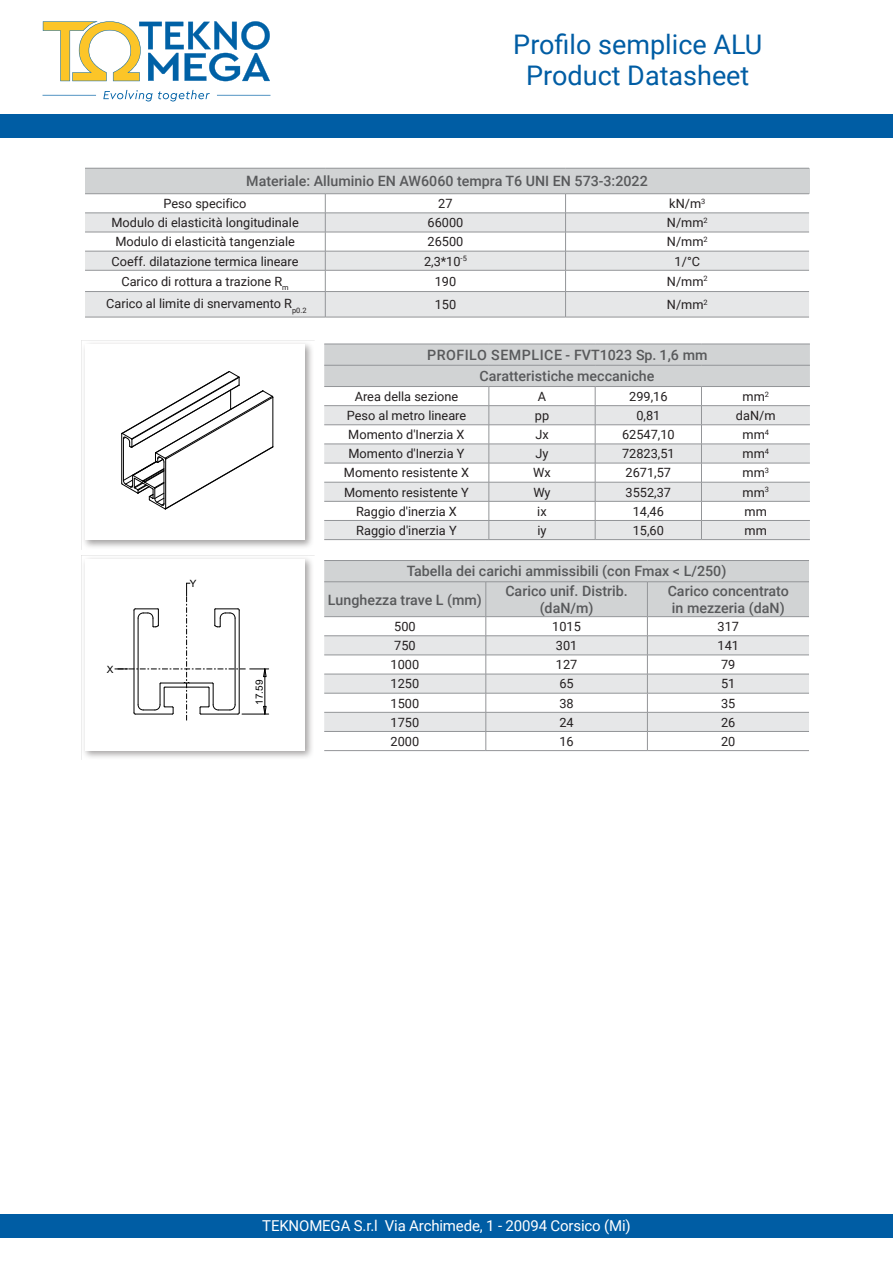
<style>
.page{position:relative;width:893px;height:1263px;background:#fff}
.page>*{position:absolute;margin:0;border:0;box-sizing:border-box;transform-origin:0 0}
.t1{font:27px "Roboto";color:#005da4}
.t2{font:15px "Roboto";letter-spacing:-.01em;color:#fff}
.t3{font:500 14.25px "Roboto";color:#58595b}
.t4{font:500 14.25px "Roboto";letter-spacing:.035em;color:#58595b}
.t5{font:12.75px "Roboto";color:#231f20}
.t6{font:10.05px "Arial";color:#000}
.t7{font:7.5px "Roboto";color:#231f20}
</style>
<div class="page">
<div style="left:0;top:1214px;width:893px;height:23px;background:#005da4"></div>
<div style="left:0;top:115px;width:893px;height:23px;background:#005da4"></div>
<svg style="left:43px;top:21px;width:227px;height:60px"></svg>
<svg style="left:103px;top:90px;width:107px;height:11px"></svg>
<hr style="left:217px;top:95px;width:53px;height:1px;background:#0061a6">
<hr style="left:43px;top:95px;width:53px;height:1px;background:#0061a6">
<div style="left:85px;top:168px;width:724px;height:26px;background:#d1d3d4"></div>
<hr style="left:85px;top:317px;width:240px;height:1px;background:#939598">
<hr style="left:325px;top:317px;width:241px;height:1px;background:#939598">
<hr style="left:566px;top:317px;width:243px;height:1px;background:#939598">
<hr style="left:85px;top:168px;width:240px;height:1px;background:#939598">
<hr style="left:325px;top:168px;width:241px;height:1px;background:#939598">
<hr style="left:566px;top:168px;width:243px;height:1px;background:#939598">
<hr style="left:85px;top:193px;width:240px;height:1px;background:#939598">
<hr style="left:325px;top:193px;width:241px;height:1px;background:#939598">
<hr style="left:566px;top:193px;width:243px;height:1px;background:#939598">
<svg style="left:85px;top:194px;width:724px;height:123px"></svg>
<img style="left:82px;top:555px;width:232px;height:203px">
<div style="left:85px;top:559px;width:220px;height:191px;background:#fff"></div>
<svg style="left:115px;top:583px;width:154px;height:137px"></svg>
<hr style="left:324px;top:750px;width:162px;height:1px;background:#939598">
<hr style="left:486px;top:750px;width:161px;height:1px;background:#939598">
<hr style="left:647px;top:750px;width:162px;height:1px;background:#939598">
<svg style="left:324px;top:560px;width:485px;height:190px"></svg>
<img style="left:82px;top:340px;width:232px;height:207px">
<div style="left:85px;top:344px;width:220px;height:196px;background:#fff"></div>
<svg style="left:121px;top:371px;width:153px;height:139px"></svg>
<hr style="left:324px;top:539px;width:165px;height:1px;background:#939598">
<hr style="left:489px;top:539px;width:106px;height:1px;background:#939598">
<hr style="left:595px;top:539px;width:106px;height:1px;background:#939598">
<hr style="left:701px;top:539px;width:109px;height:1px;background:#939598">
<svg style="left:324px;top:344px;width:486px;height:195px"></svg>
<p class="t1" style="left:513px;top:34px;width:251px">Profilo semplice ALU</p>
<p class="t1" style="left:526px;top:65px;width:225px">Product Datasheet</p>
<p class="t3" style="left:246px;top:176px;width:403px">Materiale: Alluminio EN AW6060 tempra T6 UNI EN 573-3:2022</p>
<p class="t5" style="left:164px;top:199px;width:84px">Peso specifico</p>
<p class="t5" style="left:438px;top:199px;width:16px">27</p>
<p class="t5" style="left:669px;top:199px;width:33px">kN/m</p>
<p class="t7" style="left:701px;top:198px;width:6px">3</p>
<p class="t5" style="left:111px;top:218px;width:189px">Modulo di elasticità longitudinale</p>
<p class="t5" style="left:427px;top:218px;width:37px">66000</p>
<p class="t5" style="left:667px;top:218px;width:38px">N/mm</p>
<p class="t7" style="left:704px;top:217px;width:6px">2</p>
<p class="t5" style="left:115px;top:237px;width:181px">Modulo di elasticità tangenziale</p>
<p class="t5" style="left:427px;top:237px;width:37px">26500</p>
<p class="t5" style="left:667px;top:237px;width:38px">N/mm</p>
<p class="t7" style="left:704px;top:236px;width:6px">2</p>
<p class="t5" style="left:112px;top:256px;width:188px">Coeff. dilatazione termica lineare</p>
<p class="t5" style="left:424px;top:256px;width:38px">2,3*10</p>
<p class="t7" style="left:461px;top:256px;width:8px">-5</p>
<p class="t5" style="left:675px;top:256px;width:27px">1/°C</p>
<p class="t5" style="left:121px;top:276px;width:162px">Carico di rottura a trazione R</p>
<p class="t7" style="left:282px;top:284px;width:8px">m</p>
<p class="t5" style="left:435px;top:276px;width:23px">190</p>
<p class="t5" style="left:667px;top:276px;width:38px">N/mm</p>
<p class="t7" style="left:704px;top:276px;width:6px">2</p>
<p class="t5" style="left:435px;top:299px;width:23px">150</p>
<p class="t5" style="left:667px;top:299px;width:38px">N/mm</p>
<p class="t7" style="left:704px;top:299px;width:6px">2</p>
<p class="t5" style="left:106px;top:299px;width:188px">Carico al limite di snervamento R</p>
<p class="t7" style="left:292px;top:307px;width:16px">p0.2</p>
<p class="t4" style="left:427px;top:349px;width:282px">PROFILO SEMPLICE - FVT1023 Sp. 1,6 mm</p>
<p class="t3" style="left:480px;top:370px;width:176px">Caratteristiche meccaniche</p>
<p class="t5" style="left:355px;top:391px;width:105px">Area della sezione</p>
<p class="t5" style="left:538px;top:391px;width:10px">A</p>
<p class="t5" style="left:629px;top:391px;width:40px">299,16</p>
<p class="t5" style="left:742px;top:391px;width:24px">mm</p>
<p class="t7" style="left:765px;top:391px;width:6px">2</p>
<p class="t6" style="left:107px;top:665px;width:8px">X</p>
<p class="t6" style="left:190px;top:580px;width:8px">Y</p>
<p class="t6" style="left:256px;top:705px;width:27px;rotate:-90deg">17.59</p>
<p class="t5" style="left:347px;top:410px;width:121px">Peso al metro lineare</p>
<p class="t5" style="left:535px;top:410px;width:16px">pp</p>
<p class="t5" style="left:636px;top:410px;width:25px">0,81</p>
<p class="t5" style="left:736px;top:410px;width:41px">daN/m</p>
<p class="t5" style="left:348px;top:430px;width:118px">Momento d'Inerzia X</p>
<p class="t5" style="left:535px;top:430px;width:15px">Jx</p>
<p class="t5" style="left:622px;top:430px;width:54px">62547,10</p>
<p class="t5" style="left:742px;top:430px;width:24px">mm</p>
<p class="t7" style="left:765px;top:429px;width:6px">4</p>
<p class="t5" style="left:348px;top:449px;width:117px">Momento d'Inerzia Y</p>
<p class="t5" style="left:535px;top:449px;width:15px">Jy</p>
<p class="t5" style="left:622px;top:449px;width:54px">72823,51</p>
<p class="t5" style="left:742px;top:449px;width:24px">mm</p>
<p class="t7" style="left:765px;top:448px;width:6px">4</p>
<p class="t5" style="left:344px;top:468px;width:127px">Momento resistente X</p>
<p class="t5" style="left:533px;top:468px;width:19px">Wx</p>
<p class="t5" style="left:626px;top:468px;width:47px">2671,57</p>
<p class="t5" style="left:742px;top:468px;width:24px">mm</p>
<p class="t7" style="left:765px;top:467px;width:6px">3</p>
<p class="t5" style="left:344px;top:487px;width:126px">Momento resistente Y</p>
<p class="t5" style="left:533px;top:487px;width:19px">Wy</p>
<p class="t5" style="left:626px;top:487px;width:47px">3552,37</p>
<p class="t5" style="left:742px;top:487px;width:24px">mm</p>
<p class="t7" style="left:765px;top:487px;width:6px">3</p>
<p class="t5" style="left:356px;top:506px;width:102px">Raggio d'inerzia X</p>
<p class="t5" style="left:537px;top:506px;width:11px">ix</p>
<p class="t5" style="left:633px;top:506px;width:33px">14,46</p>
<p class="t5" style="left:745px;top:506px;width:24px">mm</p>
<p class="t5" style="left:356px;top:525px;width:102px">Raggio d'inerzia Y</p>
<p class="t5" style="left:537px;top:525px;width:11px">iy</p>
<p class="t5" style="left:633px;top:525px;width:33px">15,60</p>
<p class="t5" style="left:745px;top:525px;width:24px">mm</p>
<p class="t3" style="left:407px;top:566px;width:321px">Tabella dei carichi ammissibili (con Fmax &lt; L/250)</p>
<p class="t3" style="left:328px;top:594px;width:156px">Lunghezza trave L (mm)</p>
<p class="t3" style="left:505px;top:585px;width:124px">Carico unif. Distrib.</p>
<p class="t3" style="left:540px;top:602px;width:55px">(daN/m)</p>
<p class="t3" style="left:668px;top:585px;width:123px">Carico concentrato</p>
<p class="t3" style="left:672px;top:602px;width:114px">in mezzeria (daN)</p>
<p class="t5" style="left:394px;top:621px;width:23px">500</p>
<p class="t5" style="left:552px;top:621px;width:30px">1015</p>
<p class="t5" style="left:717px;top:621px;width:23px">317</p>
<p class="t5" style="left:394px;top:640px;width:23px">750</p>
<p class="t5" style="left:556px;top:640px;width:23px">301</p>
<p class="t5" style="left:717px;top:640px;width:23px">141</p>
<p class="t5" style="left:391px;top:660px;width:30px">1000</p>
<p class="t5" style="left:556px;top:660px;width:23px">127</p>
<p class="t5" style="left:721px;top:660px;width:16px">79</p>
<p class="t5" style="left:391px;top:679px;width:30px">1250</p>
<p class="t5" style="left:559px;top:679px;width:16px">65</p>
<p class="t5" style="left:721px;top:679px;width:16px">51</p>
<p class="t5" style="left:391px;top:698px;width:30px">1500</p>
<p class="t5" style="left:559px;top:698px;width:16px">38</p>
<p class="t5" style="left:721px;top:698px;width:16px">35</p>
<p class="t5" style="left:391px;top:717px;width:30px">1750</p>
<p class="t5" style="left:559px;top:717px;width:16px">24</p>
<p class="t5" style="left:721px;top:717px;width:16px">26</p>
<p class="t5" style="left:391px;top:736px;width:30px">2000</p>
<p class="t5" style="left:559px;top:736px;width:16px">16</p>
<p class="t5" style="left:721px;top:736px;width:16px">20</p>
<p class="t2" style="left:262px;top:1220px;width:370px">TEKNOMEGA S.r.l Via Archimede, 1 - 20094 Corsico (Mi)</p>
</div>
